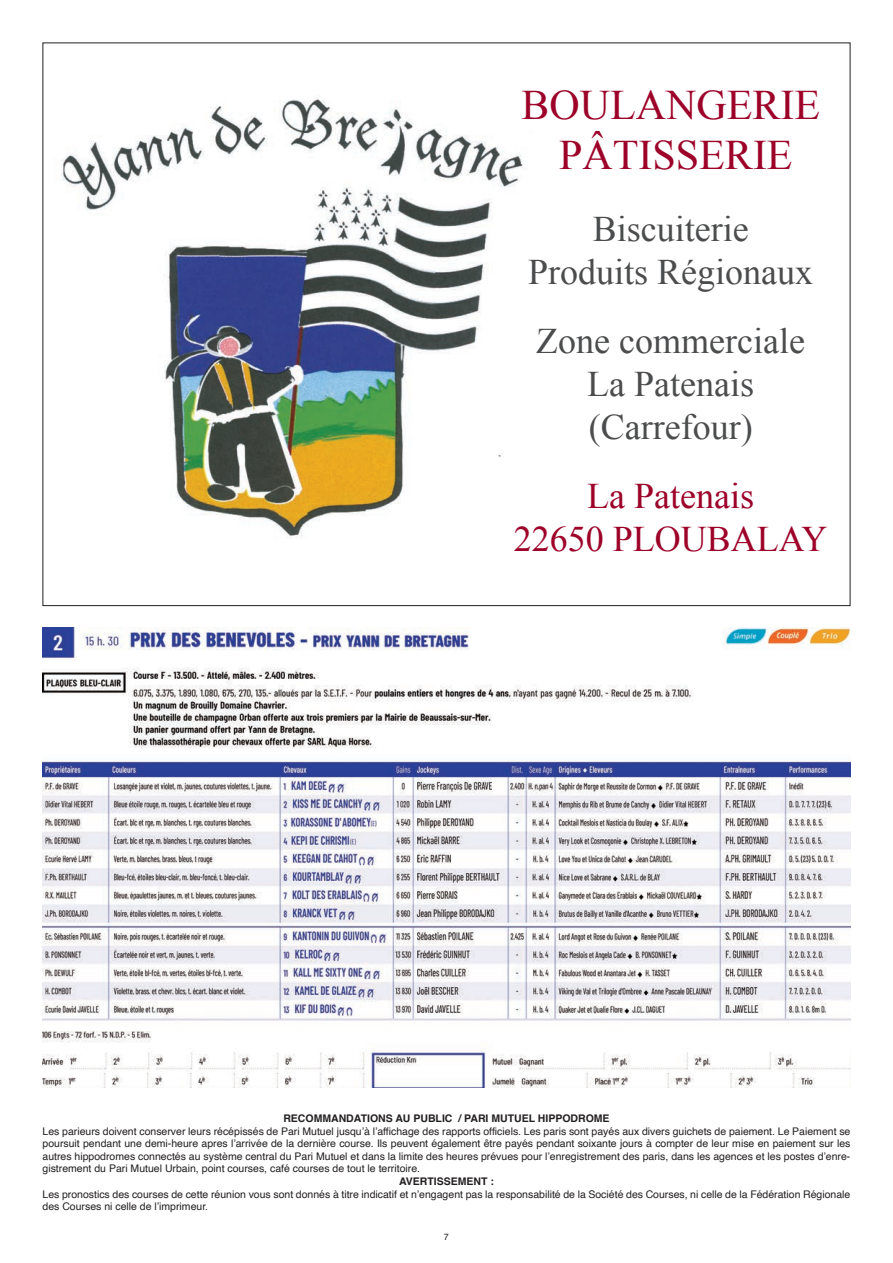
<style>
.page{position:relative;width:893px;height:1263px;background:#fff}
.page>*{position:absolute;margin:0;border:0;box-sizing:border-box;transform-origin:0 0}
.t1{font:42px/50.4px "Times New Roman";color:#9d0228;text-align:center}
.t2{font:36px/43.2px "Times New Roman";color:#4b4c4d;text-align:center}
.t3{font:36px/43.2px "Times New Roman";color:#9d0228;text-align:center}
.t4{font:10.5px/12.6px "Helvetica";color:#231f20;text-align:justify}
.t5{font:700 10.5px "Helvetica";color:#231f20}
.t6{font:9px "Helvetica";color:#231f20}
</style>
<div class="page">
<img style="left:61px;top:96px;width:466px;height:442px">
<img style="left:43px;top:627px;width:807px;height:460px">
<h1 class="t1" style="left:521px;top:79px;width:300px">BOULANGERIE<br>PÂTISSERIE</h1>
<h2 class="t2" style="left:528px;top:207px;width:287px">Biscuiterie<br>Produits Régionaux</h2>
<h2 class="t2" style="left:536px;top:319px;width:270px">Zone commerciale<br>La Patenais (Carrefour)</h2>
<h2 class="t3" style="left:514px;top:474px;width:315px">La Patenais<br>22650 PLOUBALAY</h2>
<p class="t5" style="left:283px;top:1112px;width:328px">RECOMMANDATIONS AU PUBLIC / PARI MUTUEL HIPPODROME</p>
<p class="t4" style="left:43px;top:1125px;width:809px">Les parieurs doivent conserver leurs récépissés de Pari Mutuel jusqu’à l’affichage des rapports officiels. Les paris sont payés aux divers guichets de paiement. Le Paiement se poursuit pendant une demi-heure apres l’arrivée de la dernière course. Ils peuvent également être payés pendant soixante jours à compter de leur mise en paiement sur les autres hippodromes connectés au système central du Pari Mutuel et dans la limite des heures prévues pour l’enregistrement des paris, dans les agences et les postes d’enre&shy;gistrement du Pari Mutuel Urbain, point courses, café courses de tout le territoire.</p>
<p class="t5" style="left:399px;top:1175px;width:96px">AVERTISSEMENT :</p>
<p class="t4" style="left:43px;top:1188px;width:809px">Les pronostics des courses de cette réunion vous sont donnés à titre indicatif et n’engagent pas la responsabilité de la Société des Courses, ni celle de la Fédération Régionale des Courses ni celle de l’imprimeur.</p>
<p class="t6" style="left:444px;top:1230px;width:7px">7</p>
</div>
